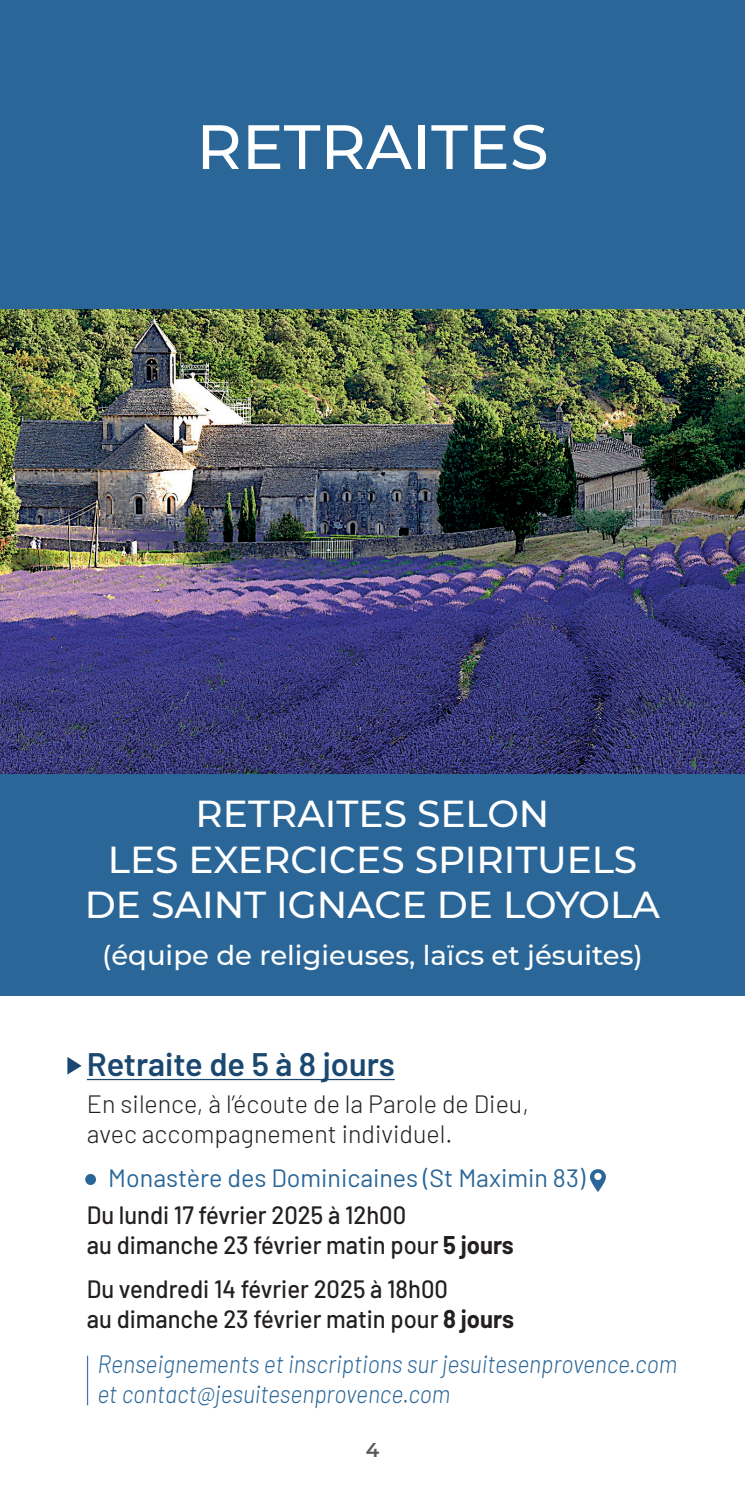
<style>
.page{position:relative;width:745px;height:1489px;background:#fff}
.page>*{position:absolute;margin:0;border:0;box-sizing:border-box;transform-origin:0 0}
.t1{font:500 62.5px "Montserrat";color:#fff}
.t2{font:500 37.5px/45px "Montserrat";color:#fff;text-align:center}
.t3{font:600 32.5px "Barlow";color:#1b4870}
.t4{font:500 27.5px "Montserrat";color:#fff}
.t5{font:italic 300 25px/44.2px "Barlow";color:#2a6697;scale:.92 1}
.t6{font:300 25px/30px "Barlow";color:#231f20}
.t7{font:25px/37px "Barlow";color:#2a6697}
.t8{font:500 25px/44.2px "Barlow";color:#231f20;scale:.95 1}
.t9{font:600 20px "Montserrat";color:#57585a}
.s1{font-weight:500}
.s2{font-weight:500;color:#231f20}
.s3{font-weight:700}
.s4{font-weight:500;font-style:normal;color:#231f20}
.s5{font-weight:700;font-style:normal;color:#231f20}
</style>
<div class="page">
<img style="left:0;top:308px;width:744px;height:466px">
<div style="left:0;top:0;width:744px;height:308px;background:#2a6697"></div>
<div style="left:0;top:774px;width:744px;height:221px;background:#2a6697"></div>
<hr style="left:87px;top:1078px;width:307px;height:2px;background:#1b4870">
<svg style="left:590px;top:1169px;width:16px;height:22px"></svg>
<svg style="left:67px;top:1057px;width:14px;height:17px"></svg>
<hr style="left:87px;top:1355px;width:1px;height:50px;background:#4e70b7">
<h1 class="t1" style="left:196px;top:103px;width:353px">RETRAITES</h1>
<h2 class="t2" style="left:85px;top:790px;width:576px">RETRAITES SELON<br>LES EXERCICES SPIRITUELS<br>DE SAINT IGNACE DE LOYOLA</h2>
<p class="t4" style="left:102px;top:935px;width:542px">(équipe de religieuses, laïcs et jésuites)</p>
<h3 class="t3" style="left:87px;top:1040px;width:309px">Retraite de 5 à 8 jours</h3>
<p class="t6" style="left:87px;top:1086px;width:443px">En silence, à l’écoute de la Parole de Dieu, avec accompagnement individuel.</p>
<p class="t7" style="left:87px;top:1157px;width:499px"><span class="s1">∙</span> Monastère des Dominicaines (St Maximin 83)<br><span class="s2">Du lundi 17 février 2025 à 12h00</span></p>
<p class="t8" style="left:87px;top:1220px;width:450px">au dimanche 23 février matin pour <span class="s3">5 jours<br></span>Du vendredi 14 février 2025 à 18h00</p>
<p class="t5" style="left:97px;top:1295px;width:631px;text-indent:-11px"><span class="s4">au dimanche 23 février matin pour</span> <span class="s5">8 jours<br></span>Renseignements et inscriptions sur jesuitesenprovence.com</p>
<p class="t5" style="left:97px;top:1369px;width:385px">et contact@jesuitesenprovence.com</p>
<p class="t9" style="left:365px;top:1435px;width:15px">4</p>
</div>
